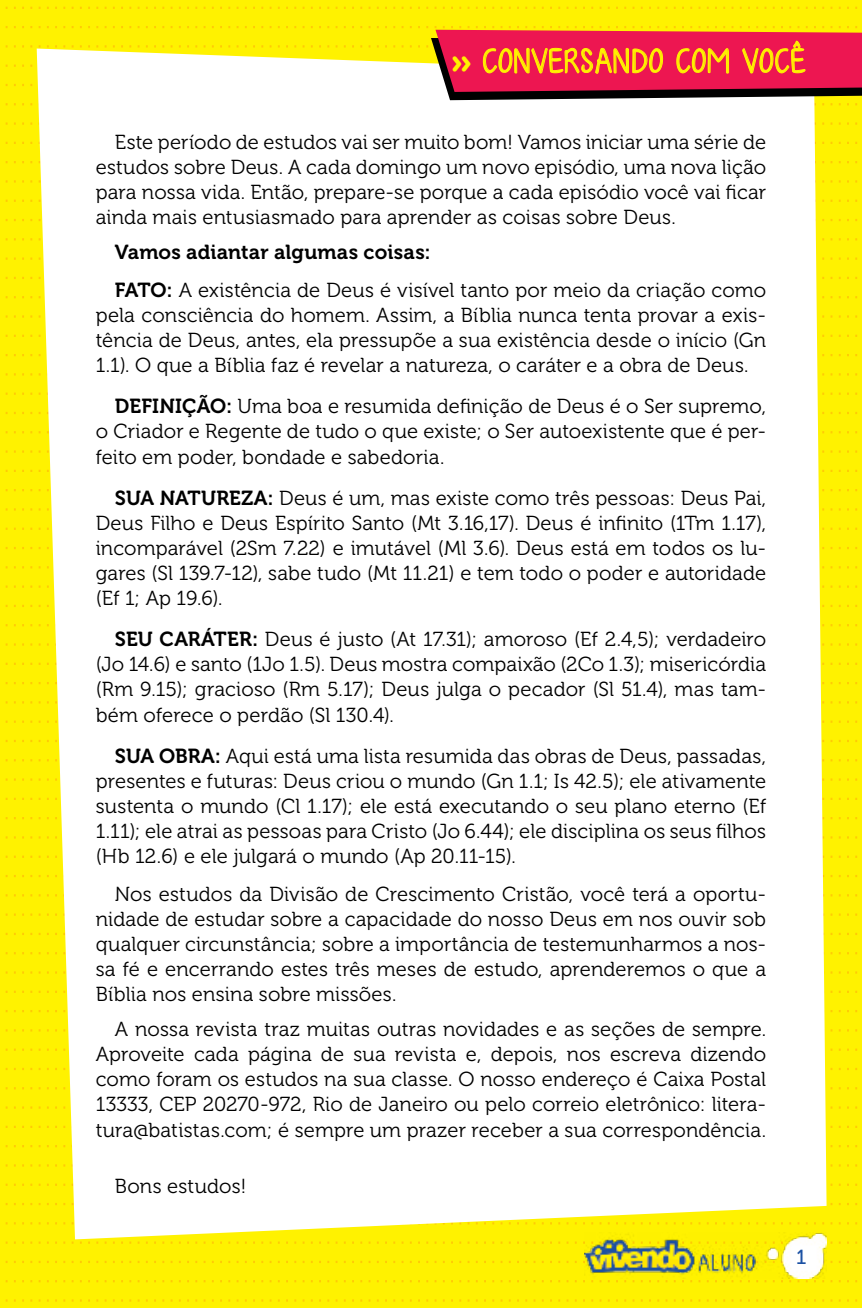
<style>
.page{position:relative;width:862px;height:1308px;background:#fff}
.page>*{position:absolute;margin:0;border:0;box-sizing:border-box;transform-origin:0 0}
.t1{font:700 33.75px "KG Fall For You";letter-spacing:.04em;color:#fff200}
.t2{font:20.25px/25.2px "Museo 300";letter-spacing:.005em;color:#000;text-align:justify}
.t3{font:20.25px "Museo 700";letter-spacing:.005em;color:#000}
.t4{font:20.25px "Museo Slab 500";color:#1b51a3}
.s1{font-family:"Gotham Rounded"}
.s2{font-family:"Museo 700"}
</style>
<div class="page">
<div style="left:0;top:0;width:861px;height:1307px;background:#fff200"></div>
<svg style="left:5px;top:7px;width:852px;height:2px"></svg>
<svg style="left:5px;top:26px;width:852px;height:2px"></svg>
<svg style="left:5px;top:45px;width:423px;height:3px"></svg>
<svg style="left:5px;top:65px;width:28px;height:2px"></svg>
<svg style="left:5px;top:84px;width:28px;height:2px"></svg>
<svg style="left:5px;top:103px;width:852px;height:2px"></svg>
<svg style="left:5px;top:122px;width:852px;height:3px"></svg>
<svg style="left:5px;top:142px;width:852px;height:2px"></svg>
<svg style="left:5px;top:161px;width:852px;height:2px"></svg>
<svg style="left:5px;top:180px;width:852px;height:3px"></svg>
<svg style="left:5px;top:200px;width:852px;height:2px"></svg>
<svg style="left:5px;top:219px;width:852px;height:2px"></svg>
<svg style="left:5px;top:238px;width:852px;height:2px"></svg>
<svg style="left:5px;top:257px;width:852px;height:3px"></svg>
<svg style="left:5px;top:277px;width:852px;height:2px"></svg>
<svg style="left:5px;top:296px;width:852px;height:2px"></svg>
<svg style="left:5px;top:315px;width:852px;height:3px"></svg>
<svg style="left:5px;top:335px;width:852px;height:2px"></svg>
<svg style="left:5px;top:354px;width:852px;height:2px"></svg>
<svg style="left:5px;top:373px;width:852px;height:2px"></svg>
<svg style="left:5px;top:392px;width:852px;height:3px"></svg>
<svg style="left:5px;top:412px;width:852px;height:2px"></svg>
<svg style="left:5px;top:431px;width:852px;height:2px"></svg>
<svg style="left:5px;top:450px;width:852px;height:3px"></svg>
<svg style="left:5px;top:470px;width:852px;height:2px"></svg>
<svg style="left:5px;top:489px;width:852px;height:2px"></svg>
<svg style="left:5px;top:508px;width:852px;height:2px"></svg>
<svg style="left:5px;top:527px;width:852px;height:3px"></svg>
<svg style="left:5px;top:547px;width:852px;height:2px"></svg>
<svg style="left:5px;top:566px;width:852px;height:2px"></svg>
<svg style="left:5px;top:585px;width:852px;height:3px"></svg>
<svg style="left:5px;top:605px;width:852px;height:2px"></svg>
<svg style="left:5px;top:624px;width:852px;height:2px"></svg>
<svg style="left:5px;top:643px;width:852px;height:2px"></svg>
<svg style="left:5px;top:662px;width:852px;height:3px"></svg>
<svg style="left:5px;top:682px;width:852px;height:2px"></svg>
<svg style="left:5px;top:701px;width:852px;height:2px"></svg>
<svg style="left:5px;top:720px;width:852px;height:3px"></svg>
<svg style="left:5px;top:740px;width:852px;height:2px"></svg>
<svg style="left:5px;top:759px;width:852px;height:2px"></svg>
<svg style="left:5px;top:778px;width:852px;height:2px"></svg>
<svg style="left:5px;top:798px;width:852px;height:2px"></svg>
<svg style="left:5px;top:817px;width:852px;height:2px"></svg>
<svg style="left:5px;top:836px;width:852px;height:2px"></svg>
<svg style="left:5px;top:855px;width:852px;height:3px"></svg>
<svg style="left:5px;top:875px;width:852px;height:2px"></svg>
<svg style="left:5px;top:894px;width:852px;height:2px"></svg>
<svg style="left:5px;top:913px;width:852px;height:2px"></svg>
<svg style="left:5px;top:933px;width:852px;height:2px"></svg>
<svg style="left:5px;top:952px;width:852px;height:2px"></svg>
<svg style="left:5px;top:971px;width:852px;height:2px"></svg>
<svg style="left:5px;top:990px;width:852px;height:3px"></svg>
<svg style="left:5px;top:1010px;width:852px;height:2px"></svg>
<svg style="left:5px;top:1029px;width:852px;height:2px"></svg>
<svg style="left:5px;top:1048px;width:852px;height:2px"></svg>
<svg style="left:5px;top:1068px;width:852px;height:2px"></svg>
<svg style="left:5px;top:1087px;width:852px;height:2px"></svg>
<svg style="left:5px;top:1106px;width:852px;height:2px"></svg>
<svg style="left:5px;top:1126px;width:852px;height:2px"></svg>
<svg style="left:5px;top:1145px;width:852px;height:2px"></svg>
<svg style="left:5px;top:1164px;width:852px;height:2px"></svg>
<svg style="left:5px;top:1183px;width:852px;height:2px"></svg>
<svg style="left:5px;top:1202px;width:852px;height:3px"></svg>
<svg style="left:5px;top:1222px;width:852px;height:2px"></svg>
<svg style="left:5px;top:1241px;width:852px;height:2px"></svg>
<svg style="left:5px;top:1261px;width:852px;height:2px"></svg>
<svg style="left:5px;top:1280px;width:852px;height:2px"></svg>
<svg style="left:5px;top:1299px;width:852px;height:2px"></svg>
<div style="left:37px;top:49px;width:789px;height:1190px;background:#fff"></div>
<img style="left:584px;top:1232px;width:242px;height:46px">
<svg style="left:431px;top:30px;width:430px;height:71px;background:#d23347"></svg>
<h1 class="t1" style="left:450px;top:41px;width:356px"><span class="s1">»</span> CONVERSANDO COM VOCÊ</h1>
<p class="t2" style="left:96px;top:130px;width:671px;text-indent:19px">Este período de estudos vai ser muito bom! Vamos iniciar uma série de estudos sobre Deus. A cada domingo um novo episódio, uma nova lição para nossa vida. Então, prepare-se porque a cada episódio você vai ficar ainda mais entusiasmado para aprender as coisas sobre Deus.</p>
<p class="t3" style="left:115px;top:241px;width:317px">Vamos adiantar algumas coisas:</p>
<p class="t2" style="left:96px;top:278px;width:671px;text-indent:19px"><span class="s2">FATO:</span> A existência de Deus é visível tanto por meio da criação como pela consciência do homem. Assim, a Bíblia nunca tenta provar a exis&shy;tência de Deus, antes, ela pressupõe a sua existência desde o início (Gn 1.1). O que a Bíblia faz é revelar a natureza, o caráter e a obra de Deus.</p>
<p class="t2" style="left:96px;top:394px;width:671px;text-indent:19px"><span class="s2">DEFINIÇÃO:</span> Uma boa e resumida definição de Deus é o Ser supremo, o Criador e Regente de tudo o que existe; o Ser autoexistente que é per&shy;feito em poder, bondade e sabedoria.</p>
<p class="t2" style="left:96px;top:485px;width:671px;text-indent:19px"><span class="s2">SUA NATUREZA:</span> Deus é um, mas existe como três pessoas: Deus Pai, Deus Filho e Deus Espírito Santo (Mt 3.16,17). Deus é infinito (1Tm 1.17), incomparável (2Sm 7.22) e imutável (Ml 3.6). Deus está em todos os lu&shy;gares (Sl 139.7-12), sabe tudo (Mt 11.21) e tem todo o poder e autoridade (Ef 1; Ap 19.6).</p>
<p class="t2" style="left:96px;top:627px;width:671px;text-indent:19px"><span class="s2">SEU CARÁTER:</span> Deus é justo (At 17.31); amoroso (Ef 2.4,5); verdadeiro (Jo 14.6) e santo (1Jo 1.5). Deus mostra compaixão (2Co 1.3); misericórdia (Rm 9.15); gracioso (Rm 5.17); Deus julga o pecador (Sl 51.4), mas tam&shy;bém oferece o perdão (Sl 130.4).</p>
<p class="t2" style="left:96px;top:743px;width:671px;text-indent:19px"><span class="s2">SUA OBRA:</span> Aqui está uma lista resumida das obras de Deus, passadas, presentes e futuras: Deus criou o mundo (Gn 1.1; Is 42.5); ele ativamente sustenta o mundo (Cl 1.17); ele está executando o seu plano eterno (Ef 1.11); ele atrai as pessoas para Cristo (Jo 6.44); ele disciplina os seus filhos (Hb 12.6) e ele julgará o mundo (Ap 20.11-15).</p>
<p class="t2" style="left:96px;top:881px;width:671px;text-indent:19px">Nos estudos da Divisão de Crescimento Cristão, você terá a oportu&shy;nidade de estudar sobre a capacidade do nosso Deus em nos ouvir sob qualquer circunstância; sobre a importância de testemunharmos a nos&shy;sa fé e encerrando estes três meses de estudo, aprenderemos o que a Bíblia nos ensina sobre missões.</p>
<p class="t2" style="left:96px;top:1017px;width:671px;text-indent:19px">A nossa revista traz muitas outras novidades e as seções de sempre.<br>Aproveite cada página de sua revista e, depois, nos escreva dizendo como foram os estudos na sua classe. O nosso endereço é Caixa Postal 13333, CEP 20270-972, Rio de Janeiro ou pelo correio eletrônico: litera&shy;tura@batistas.com; é sempre um prazer receber a sua correspondência.</p>
<p class="t2" style="left:115px;top:1174px;width:133px">Bons estudos!</p>
<p class="t4" style="left:795px;top:1245px;width:11px">1</p>
</div>
